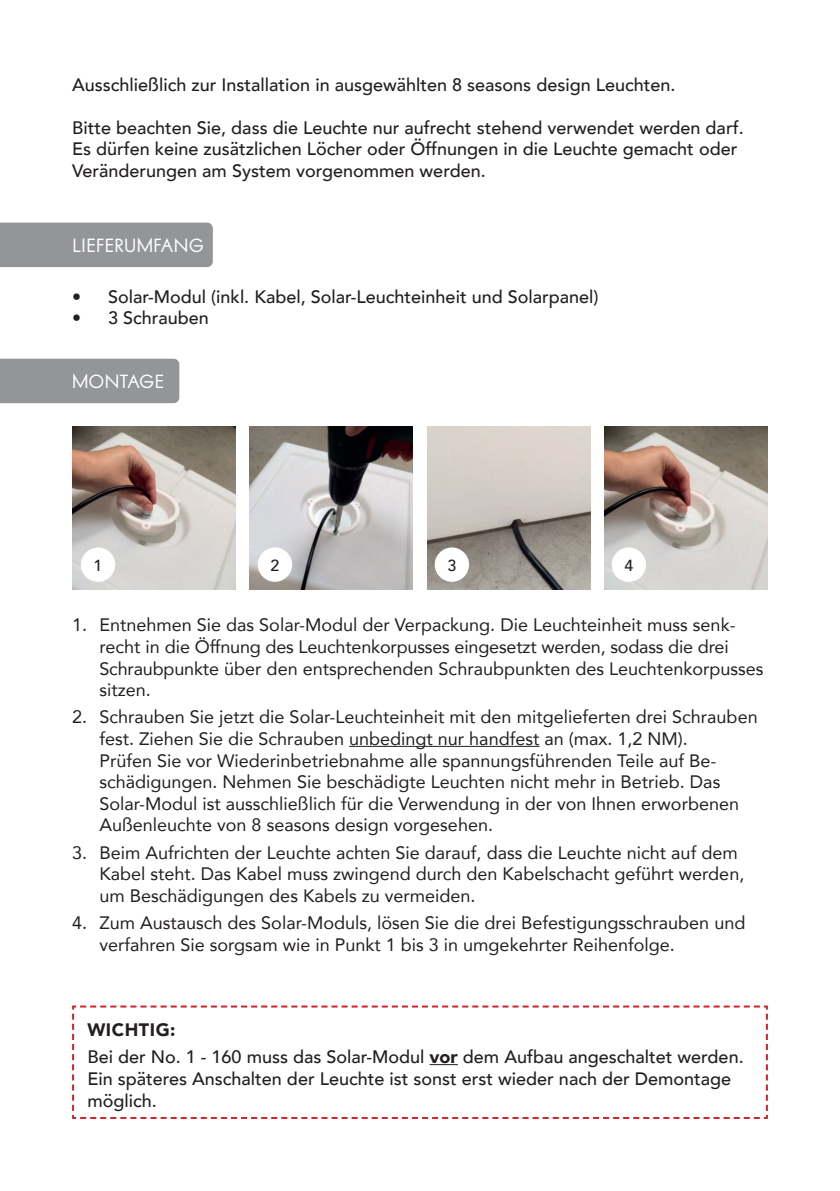
<style>
.page{position:relative;width:840px;height:1191px;background:#fff}
.page>*{position:absolute;margin:0;border:0;box-sizing:border-box;transform-origin:0 0}
.t1{font:20px "Am Sans";color:#fff}
.t2{font:18px/21.6px "Avenir";color:#231f20}
.t3{font:500 18px/21.6px "Avenir";color:#231f20}
.t4{font:500 16px "Avenir";color:#231f20}
.s1{font-weight:900}
</style>
<div class="page">
<svg style="left:72px;top:1005px;width:696px;height:114px"></svg>
<hr style="left:349px;top:746px;width:190px;height:1px;background:#231f20">
<div style="left:0;top:223px;width:213px;height:44px;background:#939598"></div>
<div style="left:0;top:359px;width:179px;height:44px;background:#939598"></div>
<svg style="left:429px;top:1064px;width:28px;height:1px"></svg>
<img style="left:72px;top:427px;width:163px;height:163px">
<div style="left:81px;top:547px;width:34px;height:35px;background:#fff;border-radius:50%"></div>
<img style="left:427px;top:427px;width:163px;height:163px">
<div style="left:434px;top:547px;width:35px;height:35px;background:#fff;border-radius:50%"></div>
<img style="left:249px;top:427px;width:163px;height:163px">
<div style="left:258px;top:547px;width:34px;height:35px;background:#fff;border-radius:50%"></div>
<img style="left:604px;top:427px;width:163px;height:163px">
<div style="left:611px;top:547px;width:34px;height:35px;background:#fff;border-radius:50%"></div>
<p class="t3" style="left:72px;top:72px;width:604px">Ausschließlich zur Installation in ausgewählten 8 seasons design Leuchten.</p>
<p class="t3" style="left:72px;top:116px;width:672px">Bitte beachten Sie, dass die Leuchte nur aufrecht stehend verwendet werden darf.<br>Es dürfen keine zusätzlichen Löcher oder Öffnungen in die Leuchte gemacht oder<br>Veränderungen am System vorgenommen werden.</p>
<p class="t1" style="left:72px;top:233px;width:133px">LIEFERUMFANG</p>
<p class="t3" style="left:72px;top:285px;width:527px">• Solar-Modul (inkl. Kabel, Solar-Leuchteinheit und Solarpanel)</p>
<p class="t3" style="left:72px;top:306px;width:138px">• 3 Schrauben</p>
<p class="t1" style="left:72px;top:370px;width:93px">MONTAGE</p>
<p class="t4" style="left:94px;top:551px;width:10px">1</p>
<p class="t4" style="left:270px;top:551px;width:10px">2</p>
<p class="t4" style="left:447px;top:552px;width:10px">3</p>
<p class="t4" style="left:624px;top:552px;width:10px">4</p>
<p class="t2" style="left:99px;top:614px;width:665px;text-indent:-27px">1. Entnehmen Sie das Solar-Modul der Verpackung. Die Leuchteinheit muss senk&shy;recht in die Öffnung des Leuchtenkorpusses eingesetzt werden, sodass die drei Schraubpunkte über den entsprechenden Schraubpunkten des Leuchtenkorpusses sitzen.</p>
<p class="t2" style="left:99px;top:706px;width:659px;text-indent:-27px">2. Schrauben Sie jetzt die Solar-Leuchteinheit mit den mitgelieferten drei Schrauben fest. Ziehen Sie die Schrauben unbedingt nur handfest an (max. 1,2 NM).<br>Prüfen Sie vor Wiederinbetriebnahme alle spannungsführenden Teile auf Be&shy;schädigungen. Nehmen Sie beschädigte Leuchten nicht mehr in Betrieb. Das Solar-Modul ist ausschließlich für die Verwendung in der von Ihnen erworbenen Außenleuchte von 8 seasons design vorgesehen.</p>
<p class="t2" style="left:99px;top:841px;width:646px;text-indent:-27px">3. Beim Aufrichten der Leuchte achten Sie darauf, dass die Leuchte nicht auf dem<br>Kabel steht. Das Kabel muss zwingend durch den Kabelschacht geführt werden, um Beschädigungen des Kabels zu vermeiden.</p>
<p class="t2" style="left:99px;top:911px;width:647px;text-indent:-27px">4. Zum Austausch des Solar-Moduls, lösen Sie die drei Befestigungsschrauben und verfahren Sie sorgsam wie in Punkt 1 bis 3 in umgekehrter Reihenfolge.</p>
<p class="t3" style="left:87px;top:1015px;width:657px;line-height:27.2px"><span class="s1">WICHTIG:<br></span>Bei der No. 1 - 160 muss das Solar-Modul <span class="s1">vor</span> dem Aufbau angeschaltet werden.</p>
<p class="t3" style="left:87px;top:1066px;width:645px">Ein späteres Anschalten der Leuchte ist sonst erst wieder nach der Demontage möglich.</p>
</div>
